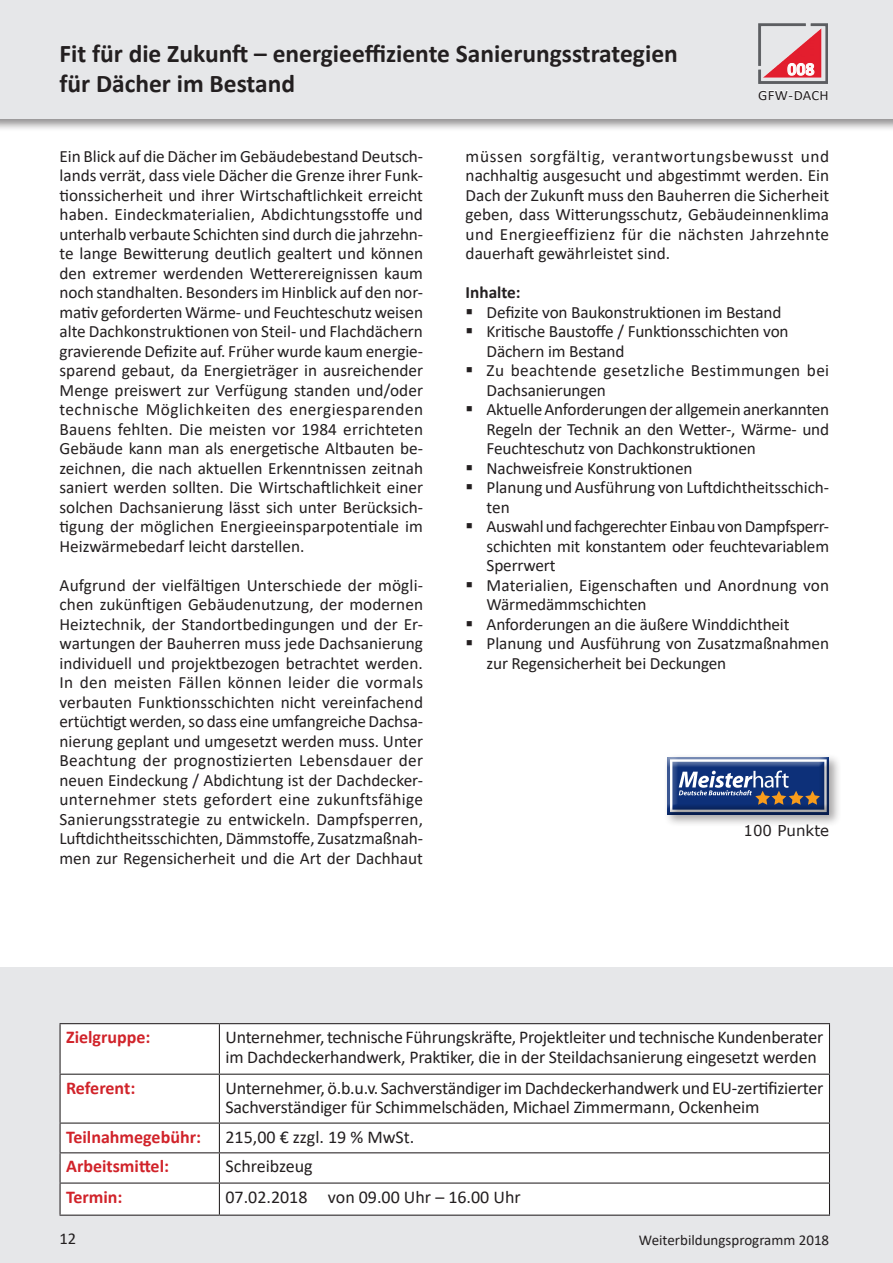
<style>
.page{position:relative;width:893px;height:1263px;background:#fff}
.page>*{position:absolute;margin:0;border:0;box-sizing:border-box;transform-origin:0 0}
.t1{font:700 25.5px "Calibri";color:#231f20}
.t2{font:18px/19.5px "Calibri";letter-spacing:-.01em;color:#231f20}
.t3{font:700 18px "Calibri";color:#d1232a}
.t4{font:700 18px "Calibri";color:#fff}
.t5{font:17.25px/19.5px "Calibri";letter-spacing:-.01em;color:#231f20;text-align:justify}
.t6{font:17.25px/19.5px "Calibri";letter-spacing:.02em;color:#231f20}
.t7{font:700 17.25px "Calibri";color:#231f20}
.t8{font:16.5px "Calibri";color:#231f20}
.t9{font:15px "Calibri";color:#231f20}
.t10{font:15px "Verdana";color:#231f20}
.t11{font:14.25px "Calibri";letter-spacing:.01em;color:#231f20;scale:1.04 1}
</style>
<div class="page">
<div style="left:0;top:0;width:893px;height:132px;background:#231f20;opacity:.5"></div>
<div style="left:0;top:0;width:893px;height:119px;background:#e6e7e9"></div>
<div style="left:0;top:967px;width:893px;height:296px;background:#e6e7e9"></div>
<div style="left:664px;top:753px;width:177px;height:74px;background:#231f20;opacity:.4"></div>
<div style="left:667px;top:757px;width:162px;height:59px;background:#231f20;opacity:.4"></div>
<img style="left:759px;top:23px;width:69px;height:60px">
<svg style="left:787px;top:63px;width:28px;height:13px"></svg>
<svg style="left:758px;top:90px;width:70px;height:10px"></svg>
<div style="left:61px;top:1024px;width:768px;height:190px;background:#fff"></div>
<hr style="left:60px;top:1023px;width:159px;height:1px;background:#231f20">
<hr style="left:60px;top:1024px;width:1px;height:50px;background:#231f20">
<hr style="left:219px;top:1023px;width:611px;height:1px;background:#231f20">
<hr style="left:219px;top:1024px;width:1px;height:50px;background:#231f20">
<hr style="left:829px;top:1024px;width:1px;height:50px;background:#231f20">
<hr style="left:60px;top:1074px;width:159px;height:1px;background:#231f20">
<hr style="left:60px;top:1075px;width:1px;height:47px;background:#231f20">
<hr style="left:219px;top:1074px;width:611px;height:1px;background:#231f20">
<hr style="left:219px;top:1075px;width:1px;height:47px;background:#231f20">
<hr style="left:829px;top:1075px;width:1px;height:47px;background:#231f20">
<hr style="left:60px;top:1122px;width:159px;height:1px;background:#231f20">
<hr style="left:219px;top:1122px;width:611px;height:1px;background:#231f20">
<hr style="left:60px;top:1152px;width:159px;height:1px;background:#231f20">
<svg style="left:60px;top:1123px;width:1px;height:59px"></svg>
<hr style="left:219px;top:1152px;width:611px;height:1px;background:#231f20">
<svg style="left:219px;top:1123px;width:1px;height:59px"></svg>
<svg style="left:829px;top:1123px;width:1px;height:59px"></svg>
<hr style="left:60px;top:1182px;width:159px;height:1px;background:#231f20">
<hr style="left:60px;top:1183px;width:1px;height:31px;background:#231f20">
<hr style="left:219px;top:1182px;width:611px;height:1px;background:#231f20">
<hr style="left:219px;top:1183px;width:1px;height:31px;background:#231f20">
<hr style="left:829px;top:1183px;width:1px;height:31px;background:#231f20">
<hr style="left:60px;top:1214px;width:159px;height:2px;background:#231f20">
<hr style="left:219px;top:1214px;width:611px;height:2px;background:#231f20">
<p class="t1" style="left:60px;top:35px;width:620px">Fit für die Zukunft – energieeffiziente Sanierungsstrategien</p>
<p class="t1" style="left:60px;top:66px;width:237px">für Dächer im Bestand</p>
<p class="t4" style="left:787px;top:56px;width:29px">008</p>
<p class="t11" style="left:758px;top:85px;width:69px">GFW-DACH</p>
<p class="t5" style="left:60px;top:146px;width:365px">Ein Blick auf die Dächer im Gebäudebestand Deutsch&shy;lands verrät, dass viele Dächer die Grenze ihrer Funk&shy;tionssicherheit und ihrer Wirtschaftlichkeit erreicht haben. Eindeckmaterialien, Abdichtungsstoffe und unterhalb verbaute Schichten sind durch die jahrzehn&shy;te lange Bewitterung deutlich gealtert und können den extremer werdenden Wetterereignissen kaum noch standhalten. Besonders im Hinblick auf den nor&shy;mativ geforderten Wärme- und Feuchteschutz weisen alte Dachkonstruktionen von Steil- und Flachdächern gravierende Defizite auf. Früher wurde kaum energie&shy;sparend gebaut, da Energieträger in ausreichender Menge preiswert zur Verfügung standen und/oder technische Möglichkeiten des energiesparenden Bauens fehlten. Die meisten vor 1984 errichteten Gebäude kann man als energetische Altbauten be&shy;zeichnen, die nach aktuellen Erkenntnissen zeitnah saniert werden sollten. Die Wirtschaftlichkeit einer solchen Dachsanierung lässt sich unter Berücksich&shy;tigung der möglichen Energieeinsparpotentiale im Heizwärmebedarf leicht darstellen.</p>
<p class="t5" style="left:60px;top:575px;width:365px">Aufgrund der vielfältigen Unterschiede der mögli&shy;chen zukünftigen Gebäudenutzung, der modernen Heiztechnik, der Standortbedingungen und der Er&shy;wartungen der Bauherren muss jede Dachsanierung individuell und projektbezogen betrachtet werden.<br>In den meisten Fällen können leider die vormals verbauten Funktionsschichten nicht vereinfachend ertüchtigt werden, so dass eine umfangreiche Dachsa&shy;nierung geplant und umgesetzt werden muss. Unter Beachtung der prognostizierten Lebensdauer der neuen Eindeckung / Abdichtung ist der Dachdecker&shy;unternehmer stets gefordert eine zukunftsfähige Sanierungsstrategie zu entwickeln. Dampfsperren, Luftdichtheitsschichten, Dämmstoffe, Zusatzmaßnah&shy;men zur Regensicherheit und die Art der Dachhaut</p>
<p class="t5" style="left:466px;top:146px;width:365px">müssen sorgfältig, verantwortungsbewusst und nachhaltig ausgesucht und abgestimmt werden. Ein Dach der Zukunft muss den Bauherren die Sicherheit geben, dass Witterungsschutz, Gebäudeinnenklima und Energieeffizienz für die nächsten Jahrzehnte dauerhaft gewährleistet sind.</p>
<p class="t7" style="left:466px;top:280px;width:57px">Inhalte:</p>
<p class="t5" style="left:466px;top:302px;width:317px">▪ Defizite von Baukonstruktionen im Bestand</p>
<p class="t5" style="left:466px;top:321px;width:325px">▪ Kritische Baustoffe / Funktionsschichten von</p>
<p class="t5" style="left:487px;top:341px;width:139px">Dächern im Bestand</p>
<p class="t6" style="left:487px;top:360px;width:344px;text-indent:-21px">▪ Zu beachtende gesetzliche Bestimmungen bei<br>Dachsanierungen</p>
<p class="t5" style="left:487px;top:399px;width:344px;text-indent:-21px">▪ Aktuelle Anforderungen der allgemein anerkannten Regeln der Technik an den Wetter-, Wärme- und Feuchteschutz von Dachkonstruktionen</p>
<p class="t5" style="left:466px;top:458px;width:228px">▪ Nachweisfreie Konstruktionen</p>
<p class="t5" style="left:487px;top:477px;width:344px;text-indent:-21px">▪ Planung und Ausführung von Luftdichtheitsschich&shy;ten</p>
<p class="t5" style="left:487px;top:516px;width:344px;text-indent:-21px">▪ Auswahl und fachgerechter Einbau von Dampfsperr&shy;schichten mit konstantem oder feuchtevariablem Sperrwert</p>
<p class="t5" style="left:487px;top:575px;width:344px;text-indent:-21px">▪ Materialien, Eigenschaften und Anordnung von<br>Wärmedämmschichten</p>
<p class="t5" style="left:466px;top:614px;width:325px">▪ Anforderungen an die äußere Winddichtheit</p>
<p class="t5" style="left:487px;top:633px;width:344px;text-indent:-21px">▪ Planung und Ausführung von Zusatzmaßnahmen zur Regensicherheit bei Deckungen</p>
<p class="t10" style="left:743px;top:821px;width:87px">100 Punkte</p>
<p class="t3" style="left:66px;top:1024px;width:86px">Zielgruppe:</p>
<p class="t2" style="left:225px;top:1027px;width:599px">Unternehmer, technische Führungskräfte, Projektleiter und technische Kundenberater im Dachdeckerhandwerk, Praktiker, die in der Steildachsanierung eingesetzt werden</p>
<p class="t3" style="left:66px;top:1075px;width:71px">Referent:</p>
<p class="t2" style="left:225px;top:1077px;width:599px">Unternehmer, ö.b.u.v. Sachverständiger im Dachdeckerhandwerk und EU-zertifizierter<br>Sachverständiger für Schimmelschäden, Michael Zimmermann, Ockenheim</p>
<p class="t3" style="left:66px;top:1124px;width:136px">Teilnahmegebühr:</p>
<p class="t2" style="left:225px;top:1126px;width:190px">215,00 € zzgl. 19 % MwSt.</p>
<p class="t3" style="left:66px;top:1154px;width:104px">Arbeitsmittel:</p>
<p class="t2" style="left:225px;top:1156px;width:89px">Schreibzeug</p>
<p class="t3" style="left:66px;top:1184px;width:58px">Termin:</p>
<p class="t2" style="left:225px;top:1186px;width:297px">07.02.2018 von 09.00 Uhr – 16.00 Uhr</p>
<p class="t8" style="left:60px;top:1227px;width:18px">12</p>
<p class="t9" style="left:639px;top:1229px;width:192px">Weiterbildungsprogramm 2018</p>
</div>
